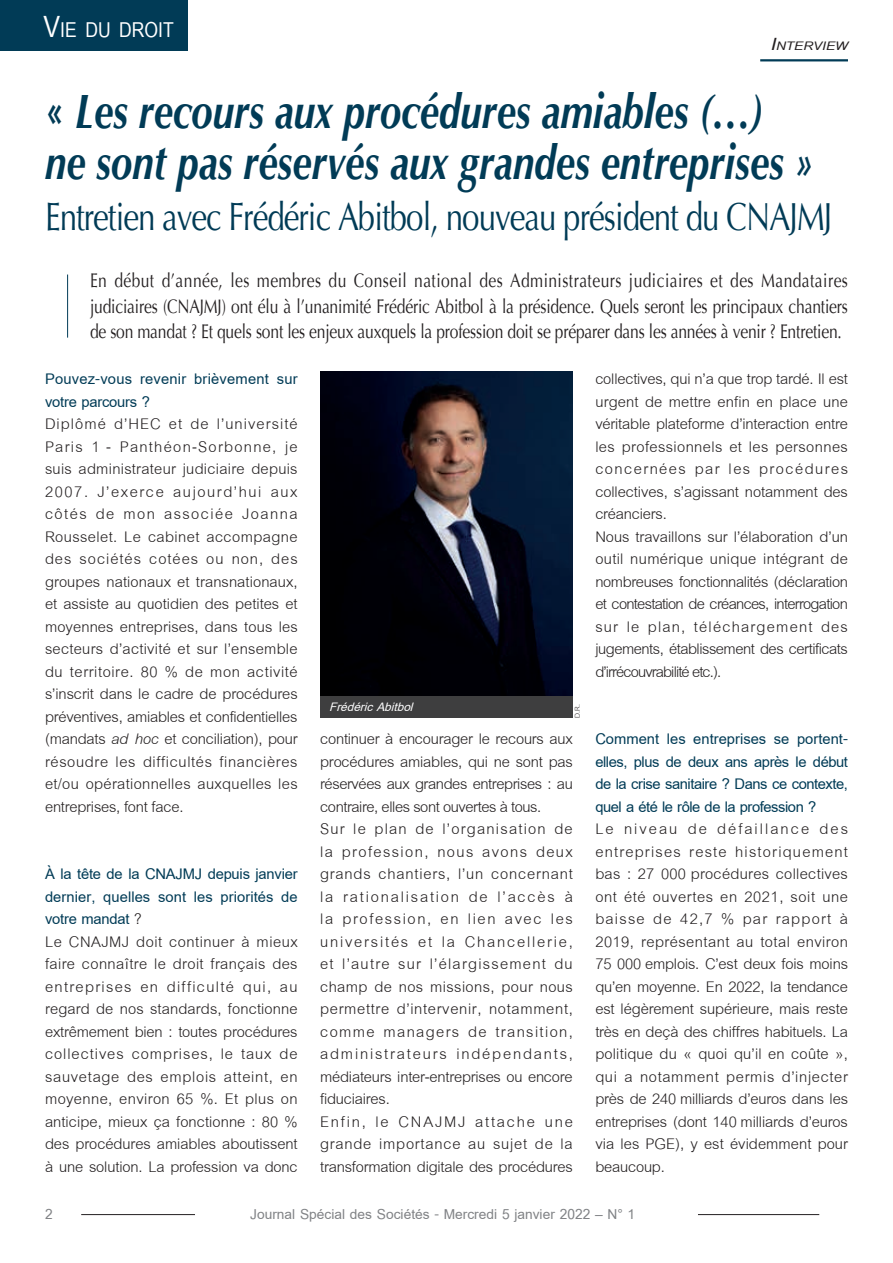
<style>
.page{position:relative;width:893px;height:1263px;background:#fff}
.page>*{position:absolute;margin:0;border:0;box-sizing:border-box;transform-origin:0 0}
.t1{font:italic 700 48px/51px "Optima";color:#013b56;scale:.8 1}
.t2{font:39px "Optima";letter-spacing:-.03em;color:#013b56;scale:.8 1}
.t3{font:700 31.5px "Cordia New";color:#fff;scale:.85 1}
.t4{font:22.5px/22.5px "Cordia New";letter-spacing:.005em;color:#231f20;text-align:justify}
.t5{font:22.5px/22.5px "Cordia New";letter-spacing:.035em;color:#231f20}
.t6{font:700 22.5px/22.5px "Cordia New";letter-spacing:-.02em;color:#013b56;text-align:justify}
.t7{font:700 22.5px/22.5px "Cordia New";letter-spacing:.01em;color:#013b56}
.t8{font:700 21px "Cordia New";color:#808285}
.t9{font:19.5px/25.5px "Optima";letter-spacing:-.01em;color:#231f20;text-align:justify;scale:.8 1}
.t10{font:italic 700 18.15px "Cordia New";color:#231f20;scale:1.15 1}
.t11{font:italic 700 18px "Cordia New";color:#fff}
.t12{font:10.5px "Cordia New";color:#231f20}
.s1{font-size:45px}
.s2{font-size:25.95px}
.s3{font-style:normal}
.s4{font-style:italic}
.s5{font-weight:700;color:#013b56}
</style>
<div class="page">
<hr style="left:81px;top:1214px;width:738px;height:1px;background:#231f20">
<div style="left:195px;top:1210px;width:503px;height:9px;background:#fff"></div>
<div style="left:0;top:0;width:188px;height:51px;background:#013b56"></div>
<div style="left:320px;top:695px;width:253px;height:23px;background:#3e3e3f"></div>
<img style="left:320px;top:371px;width:253px;height:324px">
<hr style="left:760px;top:59px;width:88px;height:2px;background:#013b56">
<hr style="left:67px;top:275px;width:1px;height:63px;background:#013b56">
<h3 class="t3" style="left:44px;top:10px;width:155px"><span class="s1">V</span>ie du droit</h3>
<p class="t10" style="left:771px;top:35px;width:69px"><span class="s2">I</span>nterview</p>
<h1 class="t1" style="left:45px;top:86px;width:963px"><span class="s3">«</span> Les recours aux procédures amiables (…) ne sont pas réservés aux grandes entreprises »</h1>
<h2 class="t2" style="left:45px;top:194px;width:986px">Entretien avec Frédéric Abitbol, nouveau président du CNAJMJ</h2>
<p class="t9" style="left:90px;top:268px;width:949px">En début d’année, les membres du Conseil national des Administrateurs judiciaires et des Mandataires judiciaires (CNAJMJ) ont élu à l’unanimité Frédéric Abitbol à la présidence. Quels seront les principaux chantiers de son mandat ? Et quels sont les enjeux auxquels la profession doit se préparer dans les années à venir ? Entretien.</p>
<p class="t7" style="left:45px;top:368px;width:254px">Pouvez-vous revenir brièvement sur votre parcours ?</p>
<p class="t4" style="left:45px;top:413px;width:254px">Diplômé d’HEC et de l’université Paris 1 - Panthéon-Sorbonne, je suis administrateur judiciaire depuis 2007. J’exerce aujourd’hui aux côtés de mon associée Joanna Rousselet. Le cabinet accompagne des sociétés cotées ou non, des groupes nationaux et transnationaux, et assiste au quotidien des petites et moyennes entreprises, dans tous les secteurs d’activité et sur l’ensemble du territoire. 80 % de mon activité s’inscrit dans le cadre de procédures préventives, amiables et confidentielles (mandats <span class="s4">ad hoc</span> et conciliation), pour résoudre les difficultés financières et/ou opérationnelles auxquelles les entreprises, font face.</p>
<p class="t4" style="left:595px;top:368px;width:254px;text-align:left">collectives, qui n’a que trop tardé. Il est urgent de mettre enfin en place une véritable plateforme d’interaction entre les professionnels et les personnes concernées par les procédures collectives, s’agissant notamment des créanciers.<br>Nous travaillons sur l’élaboration d’un outil numérique unique intégrant de nombreuses fonctionnalités (déclaration et contestation de créances, interrogation sur le plan, téléchargement des jugements, établissement des certificats d’irrécouvrabilité etc.).</p>
<p class="t11" style="left:329px;top:696px;width:91px">FrédéricAbitbol</p>
<p class="t12" style="left:570px;top:718px;width:15px;rotate:-90deg">D.R.</p>
<p class="t6" style="left:595px;top:728px;width:254px">Comment les entreprises se portent&shy;elles, plus de deux ans après le début de la crise sanitaire ? Dans ce contexte, quel a été le rôle de la profession ?</p>
<p class="t4" style="left:595px;top:818px;width:254px">Le niveau de défaillance des entreprises reste historiquement bas : 27 000 procédures collectives ont été ouvertes en 2021, soit une baisse de 42,7 % par rapport à 2019, représentant au total environ 75 000 emplois. C’est deux fois moins qu’en moyenne. En 2022, la tendance est légèrement supérieure, mais reste très en deçà des chiffres habituels. La politique du « quoi qu’il en coûte », qui a notamment permis d’injecter près de 240 milliards d’euros dans les entreprises (dont 140 milliards d’euros via les PGE), y est évidemment pour beaucoup.</p>
<p class="t5" style="left:320px;top:728px;width:254px">continuer à encourager le recours aux procédures amiables, qui ne sont pas réservées aux grandes entreprises : au contraire, elles sont ouvertes à tous.<br>Sur le plan de l’organisation de la profession, nous avons deux grands chantiers, l’un concernant la rationalisation de l’accès à la profession, en lien avec les universités et la Chancellerie, et l’autre sur l’élargissement du champ de nos missions, pour nous permettre d’intervenir, notamment, comme managers de transition, administrateurs indépendants, médiateurs inter-entreprises ou encore fiduciaires.<br>Enfin, le CNAJMJ attache une grande importance au sujet de la transformation digitale des procédures</p>
<p class="t4" style="left:45px;top:863px;width:254px;text-align:left"><span class="s5">À la tête de la CNAJMJ depuis janvier dernier, quelles sont les priorités de votre mandat</span> ?<br>Le CNAJMJ doit continuer à mieux faire connaître le droit français des entreprises en difficulté qui, au regard de nos standards, fonctionne extrêmement bien : toutes procédures collectives comprises, le taux de sauvetage des emplois atteint, en moyenne, environ 65 %. Et plus on anticipe, mieux ça fonctionne : 80 % des procédures amiables aboutissent à une solution. La profession va donc</p>
<p class="t8" style="left:45px;top:1201px;width:9px">2</p>
<p class="t8" style="left:250px;top:1201px;width:387px">Journal Spécial des Sociétés - Mercredi 5 janvier 2022 – N° 1</p>
</div>
